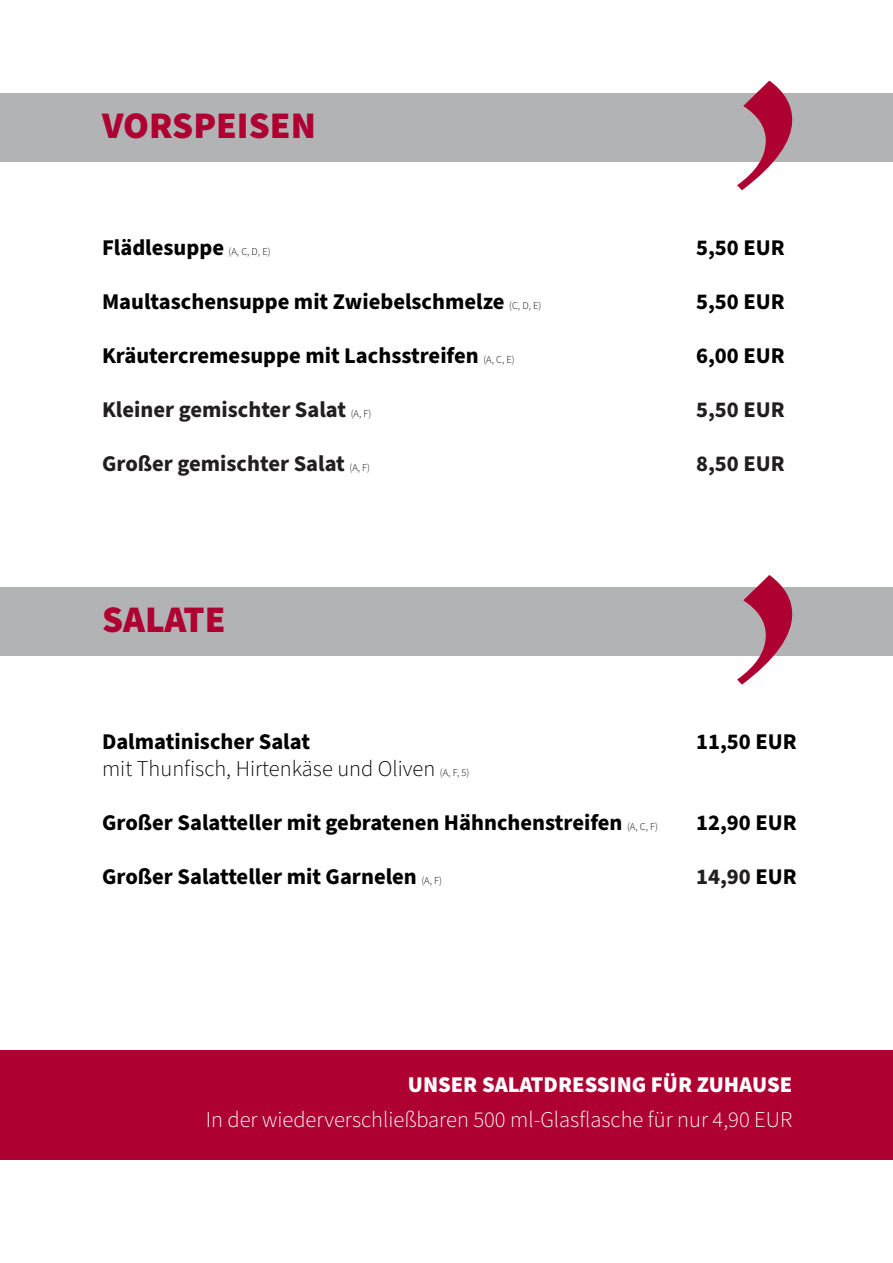
<style>
.page{position:relative;width:893px;height:1263px;background:#fff}
.page>*{position:absolute;margin:0;border:0;box-sizing:border-box;transform-origin:0 0}
.t1{font:900 37.5px "Source Sans Pro";color:#af0032}
.t2{font:700 22.5px "Source Sans Pro";color:#000}
.t3{font:700 22.5px "Source Sans Pro";color:#231f20}
.t4{font:300 22.5px "Source Sans Pro";color:#fff}
.t5{font:300 22.5px "Source Sans Pro";color:#000}
.t6{font:900 22.5px "Source Sans Pro";color:#fff}
.s1{font-weight:300;font-size:10.5px}
.s2{font-weight:300;font-size:10.5px;color:#000}
.s3{font-size:10.5px}
.s4{color:#000}
</style>
<div class="page">
<div style="left:0;top:1050px;width:893px;height:110px;background:#af0032"></div>
<div style="left:0;top:94px;width:893px;height:68px;background:#b2b3b5"></div>
<svg style="left:737px;top:81px;width:55px;height:109px"></svg>
<div style="left:0;top:588px;width:893px;height:68px;background:#b2b3b5"></div>
<svg style="left:737px;top:575px;width:55px;height:110px"></svg>
<p class="t1" style="left:102px;top:99px;width:215px">VORSPEISEN</p>
<p class="t2" style="left:102px;top:232px;width:170px">Flädlesuppe <span class="s1">(A, C, D, E)</span></p>
<p class="t2" style="left:696px;top:232px;width:90px">5,50 EUR</p>
<p class="t2" style="left:102px;top:286px;width:441px">Maultaschensuppe mit Zwiebelschmelze <span class="s1">(C, D, E)</span></p>
<p class="t2" style="left:696px;top:286px;width:90px">5,50 EUR</p>
<p class="t2" style="left:102px;top:340px;width:414px">Kräutercremesuppe mit Lachsstreifen <span class="s1">(A, C, E)</span></p>
<p class="t2" style="left:696px;top:340px;width:90px">6,00 EUR</p>
<p class="t3" style="left:102px;top:394px;width:271px">Kleiner gemischter Salat <span class="s2">(A, F)</span></p>
<p class="t3" style="left:696px;top:394px;width:90px">5,50 EUR</p>
<p class="t3" style="left:102px;top:448px;width:270px">Großer gemischter Salat <span class="s2">(A, F)</span></p>
<p class="t3" style="left:696px;top:448px;width:90px">8,50 EUR</p>
<p class="t1" style="left:102px;top:594px;width:125px">SALATE</p>
<p class="t2" style="left:102px;top:726px;width:209px">Dalmatinischer Salat</p>
<p class="t2" style="left:696px;top:726px;width:102px">11,50 EUR</p>
<p class="t5" style="left:102px;top:754px;width:369px">mit Thunfisch, Hirtenkäse und Oliven <span class="s3">(A, F, 5)</span></p>
<p class="t2" style="left:102px;top:807px;width:557px">Großer Salatteller mit gebratenen Hähnchenstreifen <span class="s1">(A, C, F)</span></p>
<p class="t2" style="left:696px;top:807px;width:102px">12,90 EUR</p>
<p class="t2" style="left:102px;top:861px;width:341px">Großer Salatteller mit Garnelen <span class="s1">(A, F)</span></p>
<p class="t3" style="left:696px;top:861px;width:102px">14,90 <span class="s4">EUR</span></p>
<p class="t6" style="left:408px;top:1069px;width:386px">UNSER SALATDRESSING FÜR ZUHAUSE</p>
<p class="t4" style="left:206px;top:1105px;width:588px">In der wiederverschließbaren 500 ml-Glasflasche für nur 4,90 EUR</p>
</div>
